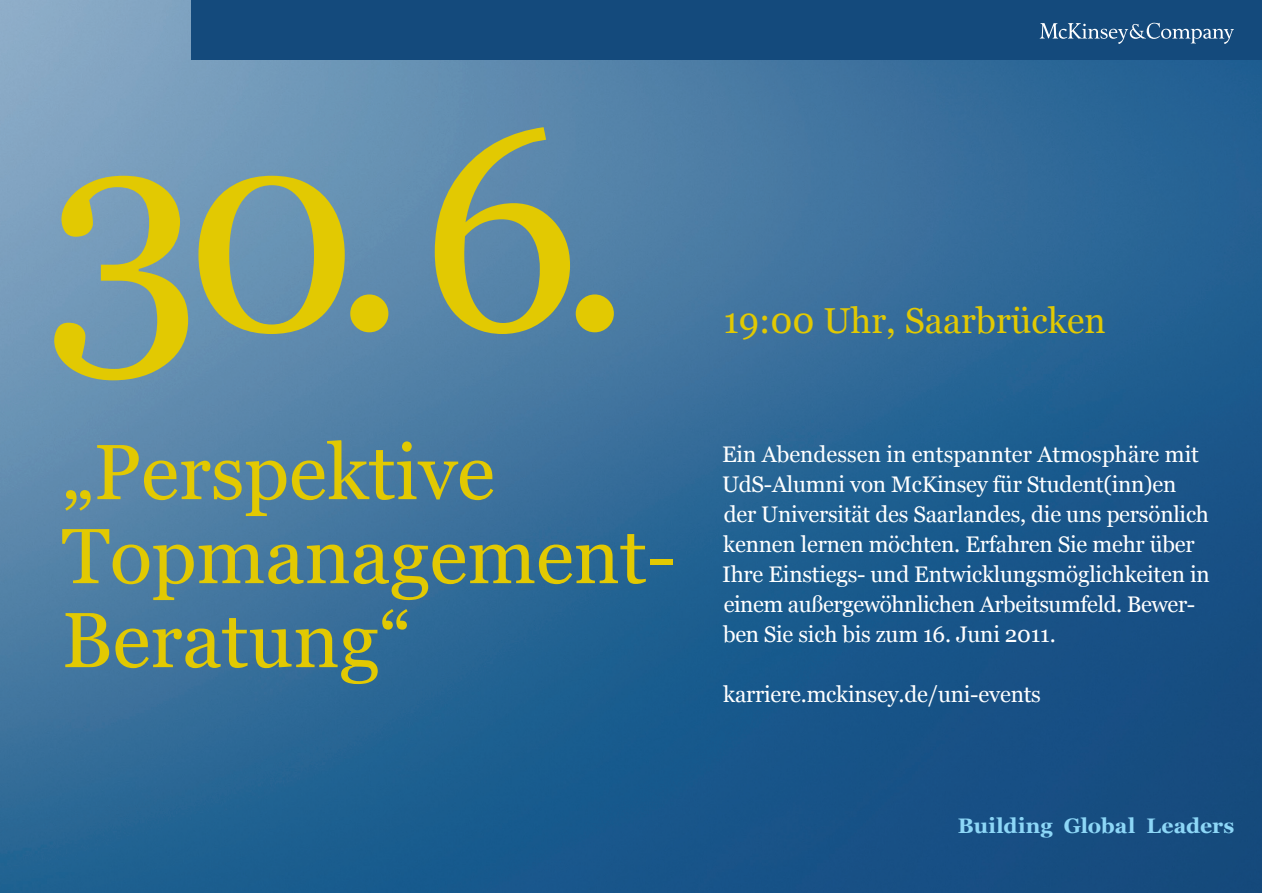
<style>
.page{position:relative;width:1263px;height:893px;background:#fff}
.page>*{position:absolute;margin:0;border:0;box-sizing:border-box;transform-origin:0 0}
.t1{font:285px "Georgia";color:#e2c902}
.t2{font:78px/84px "Georgia";color:#e2c902}
.t3{font:36px "Georgia";color:#e2c902}
.t4{font:22.5px/30px "Georgia";letter-spacing:-.01em;color:#fff}
.t5{font:700 21px "Georgia";color:#8dd7f7}
</style>
<div class="page">
<img style="left:0;top:0;width:1262px;height:893px">
<div style="left:192px;top:0;width:1070px;height:60px;background:#144a7c"></div>
<svg style="left:1040px;top:23px;width:194px;height:21px"></svg>
<h1 class="t1" style="left:45px;top:68px;width:589px">30.6.</h1>
<h2 class="t2" style="left:62px;top:430px;width:616px">„Perspektive<br>Topmanagement--<br>Beratung“</h2>
<h3 class="t3" style="left:723px;top:300px;width:384px">19:00 Uhr, Saarbrücken</h3>
<p class="t4" style="left:722px;top:439px;width:489px">Ein Abendessen in entspannter Atmosphäre mit UdS--Alumni von McKinsey für Student(inn)en der Universität des Saarlandes, die uns persönlich kennen lernen möchten. Erfahren Sie mehr über Ihre Einstiegs-- und Entwicklungsmöglichkeiten in einem außergewöhnlichen Arbeitsumfeld. Bewer-- ben Sie sich bis zum 16. Juni 2011.</p>
<p class="t4" style="left:723px;top:679px;width:319px">karriere.mckinsey.de/uni--events</p>
<p class="t5" style="left:958px;top:814px;width:278px">Building Global Leaders</p>
</div>
